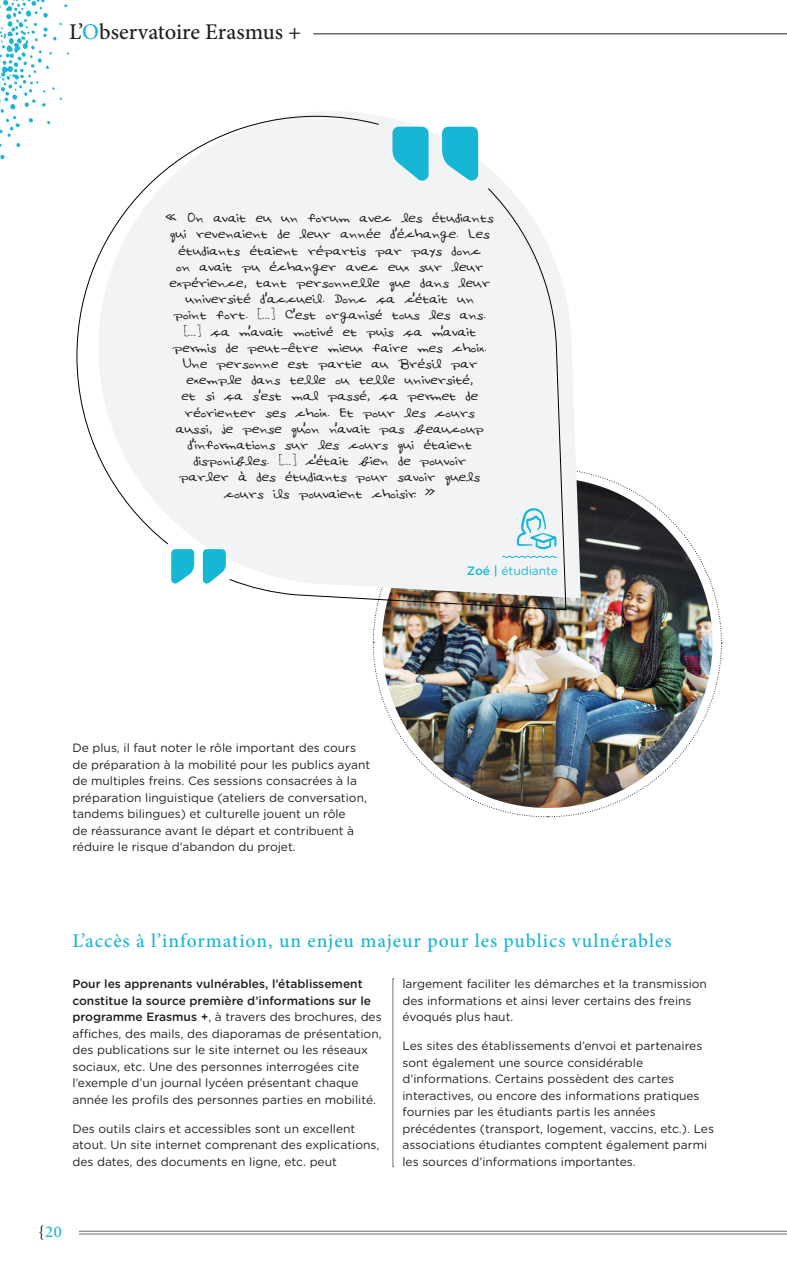
<style>
.page{position:relative;width:787px;height:1263px;background:#fff}
.page>*{position:absolute;margin:0;border:0;box-sizing:border-box;transform-origin:0 0}
.t1{font:500 22.5px "Minion Pro";color:#231f20}
.t2{font:500 19.5px "Minion Pro";letter-spacing:.05em;color:#16b6d4}
.t3{font:500 16.5px "Minion Pro";color:#16b6d4}
.t4{font:13.5px/16.2px "Ashtons Hand";color:#231f20;text-align:center}
.t5{font:12px/16.5px "Gotham Rounded";color:#231f20}
.t6{font:12px "Gotham Rounded";color:#16b6d4}
.s1{color:#16b6d4}
.s2{font-weight:500}
.s3{color:#231f20}
</style>
<div class="page">
<svg style="left:0;top:155px;width:5px;height:5px"></svg>
<svg style="left:16px;top:143px;width:4px;height:4px"></svg>
<svg style="left:0;top:0;width:69px;height:137px"></svg>
<hr style="left:79px;top:1231px;width:708px;height:1px;background:#6c6d70">
<hr style="left:79px;top:1234px;width:708px;height:1px;background:#6c6d70">
<hr style="left:313px;top:33px;width:474px;height:1px;background:#231f20">
<svg style="left:205px;top:112px;width:371px;height:447px"></svg>
<svg style="left:229px;top:187px;width:337px;height:413px"></svg>
<svg style="left:392px;top:127px;width:86px;height:54px"></svg>
<svg style="left:171px;top:549px;width:55px;height:35px"></svg>
<svg style="left:76px;top:116px;width:304px;height:429px"></svg>
<img style="left:372px;top:468px;width:350px;height:349px">
<svg style="left:392px;top:978px;width:2px;height:189px"></svg>
<h1 class="t1" style="left:69px;top:17px;width:234px">L’<span class="s1">O</span>bservatoire Erasmus +</h1>
<p class="t4" style="left:166px;top:209px;width:329px">« On avait eu un forum avec les étudiants qui revenaient de leur année d’échange. Les étudiants étaient répartis par pays donc<br>on avait pu échanger avec eux sur leur expérience, tant personnelle que dans leur université d’accueil. Donc ça c’était un<br>point fort. […] C’est organisé tous les ans. […] ça m’avait motivé et puis ça m’avait permis de peut-être mieux faire mes choix.<br>Une personne est partie au Brésil par exemple dans telle ou telle université,<br>et si ça s’est mal passé, ça permet de réorienter ses choix. Et pour les cours aussi, je pense qu’on n’avait pas beaucoup d’informations sur les cours qui étaient disponibles. […] c’était bien de pouvoir<br>parler à des étudiants pour savoir quels cours ils pouvaient choisir. »</p>
<p class="t6" style="left:467px;top:562px;width:93px"><span class="s2">Zoé |</span> étudiante</p>
<p class="t5" style="left:72px;top:739px;width:299px">De plus, il faut noter le rôle important des cours de préparation à la mobilité pour les publics ayant de multiples freins. Ces sessions consacrées à la préparation linguistique (ateliers de conversation, tandems bilingues) et culturelle jouent un rôle<br>de réassurance avant le départ et contribuent à réduire le risque d’abandon du projet.</p>
<p class="t2" style="left:72px;top:928px;width:600px">L’accès à l’information, un enjeu majeur pour les publics vulnérables</p>
<p class="t5" style="left:72px;top:975px;width:311px"><span class="s2">Pour les apprenants vulnérables, l’établissement constitue la source première d’informations sur le programme Erasmus +</span>, à travers des brochures, des affiches, des mails, des diaporamas de présentation, des publications sur le site internet ou les réseaux sociaux, etc. Une des personnes interrogées cite l’exemple d’un journal lycéen présentant chaque année les profils des personnes parties en mobilité.</p>
<p class="t5" style="left:72px;top:1120px;width:308px">Des outils clairs et accessibles sont un excellent atout. Un site internet comprenant des explications, des dates, des documents en ligne, etc. peut</p>
<p class="t5" style="left:402px;top:975px;width:306px">largement faciliter les démarches et la transmission des informations et ainsi lever certains des freins évoqués plus haut.</p>
<p class="t5" style="left:402px;top:1037px;width:313px">Les sites des établissements d’envoi et partenaires sont également une source considérable d’informations. Certains possèdent des cartes interactives, ou encore des informations pratiques fournies par les étudiants partis les années précédentes (transport, logement, vaccins, etc.). Les associations étudiantes comptent également parmi les sources d’informations importantes.</p>
<h3 class="t3" style="left:38px;top:1220px;width:25px"><span class="s3">{</span>20</h3>
</div>
